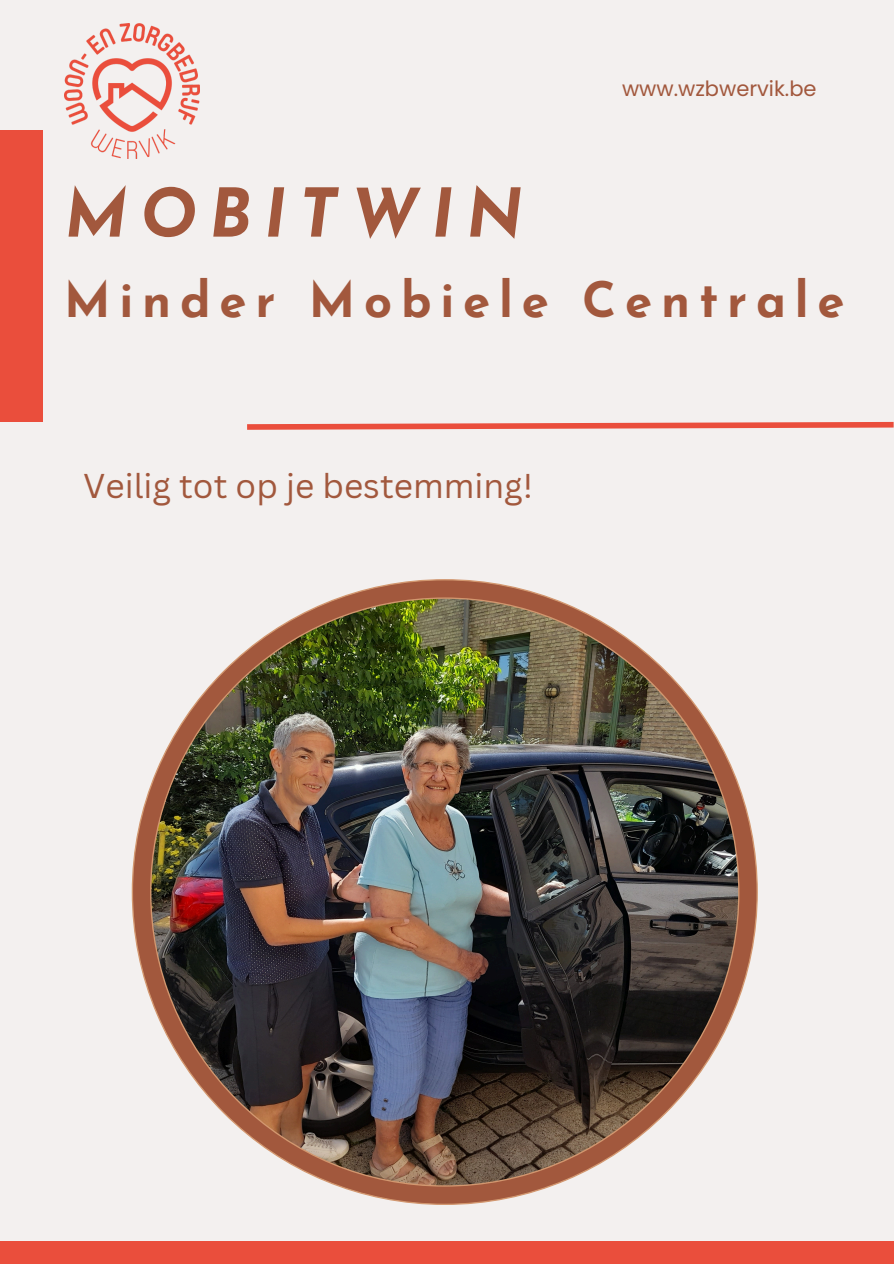
<style>
.page{position:relative;width:894px;height:1264px;background:#fff}
.page>*{position:absolute;margin:0;border:0;box-sizing:border-box;transform-origin:0 0}
.t1{font:italic 700 67.05px "Josefin Sans";letter-spacing:.18em;color:#a2583d}
.t2{font:700 49.05px "Josefin Sans";letter-spacing:.18em;color:#a2583d}
.t3{font:33.45px "Canva Sans";color:#a2583d}
.t4{font:21px "Poppins";color:#a2583d}
</style>
<div class="page">
<div style="left:0;top:0;width:893px;height:1263px;background:#f3f0ef"></div>
<div style="left:0;top:1240px;width:893px;height:23px;background:#ea4e3c"></div>
<svg style="left:247px;top:421px;width:646px;height:9px"></svg>
<div style="left:0;top:130px;width:43px;height:292px;background:#ea4e3c"></div>
<img style="left:64px;top:23px;width:135px;height:135px">
<img style="left:132px;top:579px;width:625px;height:625px">
<p class="t1" style="left:64px;top:186px;width:460px">MOBITWIN</p>
<h1 class="t4" style="left:622px;top:74px;width:196px">www.wzbwervik.be</h1>
<h2 class="t2" style="left:64px;top:280px;width:781px">Minder Mobiele Centrale</h2>
<h3 class="t3" style="left:83px;top:462px;width:451px">Veilig tot op je bestemming!</h3>
</div>
